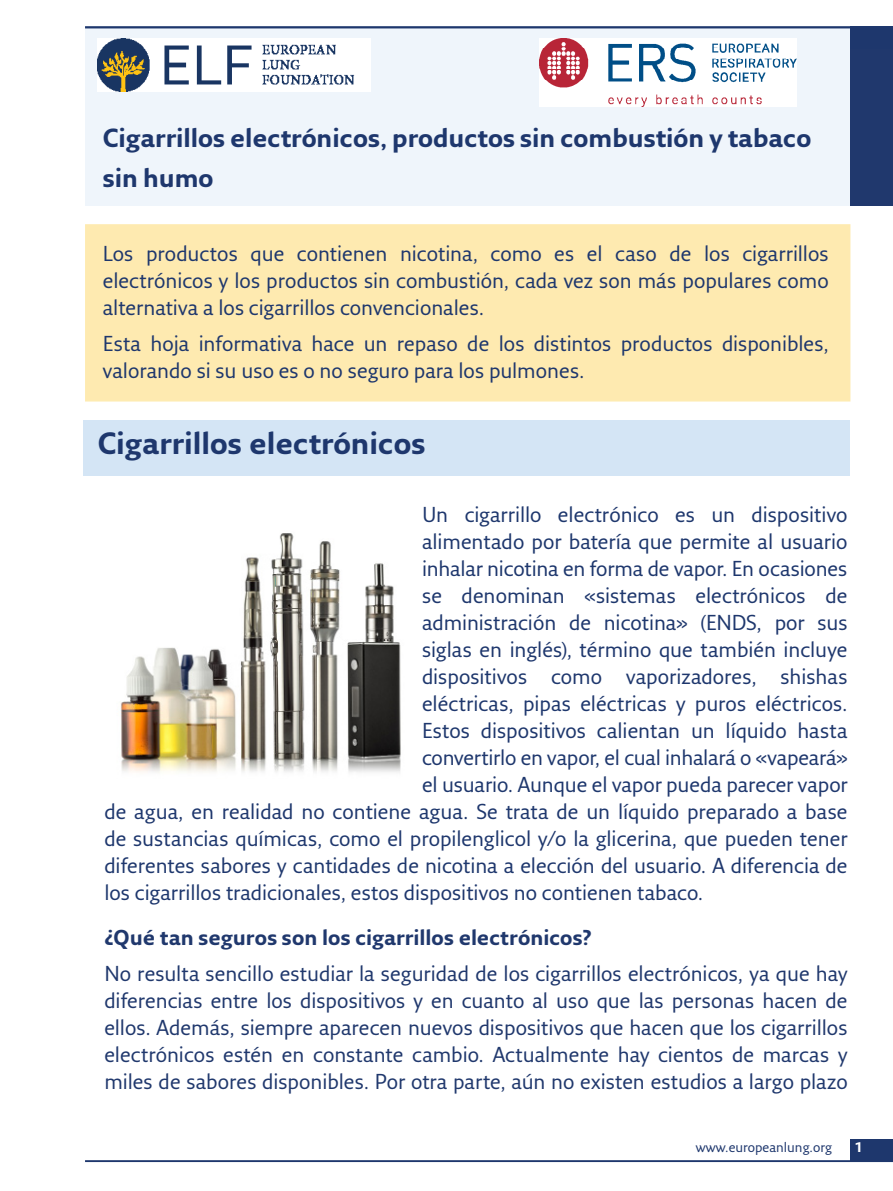
<style>
.page{position:relative;width:893px;height:1191px;background:#fff}
.page>*{position:absolute;margin:0;border:0;box-sizing:border-box;transform-origin:0 0}
.t1{font:700 30px "Fresco Sans Pro";color:#1e376d}
.H___Article_title{font:700 25.5px/40.5px "Fresco Sans Pro";color:#1e376d}
.H___B-head{font:21px/27px "Fresco Sans Pro";color:#1e376d;text-align:justify}
.H___B-head-2{font:21px/27px "Fresco Sans Pro";color:#20386d;text-align:justify}
.H___B-head-3{font:700 21px "Fresco Sans Pro";color:#20386d}
.Running_foot_left{font:13.5px "Fresco Sans Pro";color:#1e376d}
.Folio_left{font:700 13.5px "Fresco Sans Pro";color:#fff}
</style>
<div class="page">
<div style="left:85px;top:26px;width:808px;height:180px;background:#eff5fb"></div>
<hr style="left:85px;top:26px;width:808px;height:2px;background:#1e376d">
<div style="left:850px;top:26px;width:43px;height:180px;background:#20386d"></div>
<img style="left:539px;top:38px;width:258px;height:69px">
<div style="left:850px;top:1138px;width:43px;height:23px;background:#1e376d"></div>
<hr style="left:85px;top:1160px;width:808px;height:2px;background:#1e376d">
<img style="left:98px;top:38px;width:273px;height:53px">
<div style="left:83px;top:420px;width:767px;height:55px;background:#d4e5f5"></div>
<div style="left:85px;top:224px;width:765px;height:177px;background:#feeab0"></div>
<img style="left:121px;top:533px;width:280px;height:240px">
<p class="H___Article_title" style="left:103px;top:117px;width:710px">Cigarrillos electrónicos, productos sin combustión y tabaco sin humo</p>
<p class="H___B-head" style="left:103px;top:240px;width:727px">Los productos que contienen nicotina, como es el caso de los cigarrillos electrónicos y los productos sin combustión, cada vez son más populares como alternativa a los cigarrillos convencionales.</p>
<p class="H___B-head" style="left:103px;top:330px;width:727px">Esta hoja informativa hace un repaso de los distintos productos disponibles, valorando si su uso es o no seguro para los pulmones.</p>
<p class="t1" style="left:98px;top:424px;width:329px">Cigarrillos electrónicos</p>
<p class="H___B-head" style="left:422px;top:501px;width:427px">Un cigarrillo electrónico es un dispositivo</p>
<p class="H___B-head" style="left:422px;top:528px;width:427px">alimentado por batería que permite al usuario</p>
<p class="H___B-head" style="left:422px;top:555px;width:427px">inhalar nicotina en forma de vapor. En ocasiones</p>
<p class="H___B-head" style="left:422px;top:582px;width:427px">se denominan «sistemas electrónicos de</p>
<p class="H___B-head" style="left:422px;top:609px;width:427px">administración de nicotina» (ENDS, por sus</p>
<p class="H___B-head" style="left:422px;top:636px;width:427px">siglas en inglés), término que también incluye</p>
<p class="H___B-head" style="left:422px;top:663px;width:427px">dispositivos como vaporizadores, shishas</p>
<p class="H___B-head" style="left:422px;top:690px;width:427px">eléctricas, pipas eléctricas y puros eléctricos.</p>
<p class="H___B-head" style="left:422px;top:717px;width:427px">Estos dispositivos calientan un líquido hasta</p>
<p class="H___B-head" style="left:422px;top:744px;width:427px">convertirlo en vapor, el cual inhalará o «vapeará»</p>
<p class="H___B-head" style="left:422px;top:771px;width:427px">el usuario. Aunque el vapor pueda parecer vapor</p>
<p class="H___B-head" style="left:104px;top:798px;width:745px">de agua, en realidad no contiene agua. Se trata de un líquido preparado a base</p>
<p class="H___B-head" style="left:104px;top:825px;width:745px">de sustancias químicas, como el propilenglicol y/o la glicerina, que pueden tener</p>
<p class="H___B-head" style="left:104px;top:852px;width:745px">diferentes sabores y cantidades de nicotina a elección del usuario. A diferencia de</p>
<p class="H___B-head" style="left:104px;top:879px;width:601px">los cigarrillos tradicionales, estos dispositivos no contienen tabaco.</p>
<p class="H___B-head-3" style="left:104px;top:924px;width:489px">¿Qué tan seguros son los cigarrillos electrónicos?</p>
<p class="H___B-head-2" style="left:104px;top:960px;width:745px">No resulta sencillo estudiar la seguridad de los cigarrillos electrónicos, ya que hay diferencias entre los dispositivos y en cuanto al uso que las personas hacen de ellos. Además, siempre aparecen nuevos dispositivos que hacen que los cigarrillos electrónicos estén en constante cambio. Actualmente hay cientos de marcas y miles de sabores disponibles. Por otra parte, aún no existen estudios a largo plazo</p>
<p class="Running_foot_left" style="left:696px;top:1138px;width:138px">www.europeanlung.org</p>
<p class="Folio_left" style="left:855px;top:1139px;width:10px">1</p>
</div>
